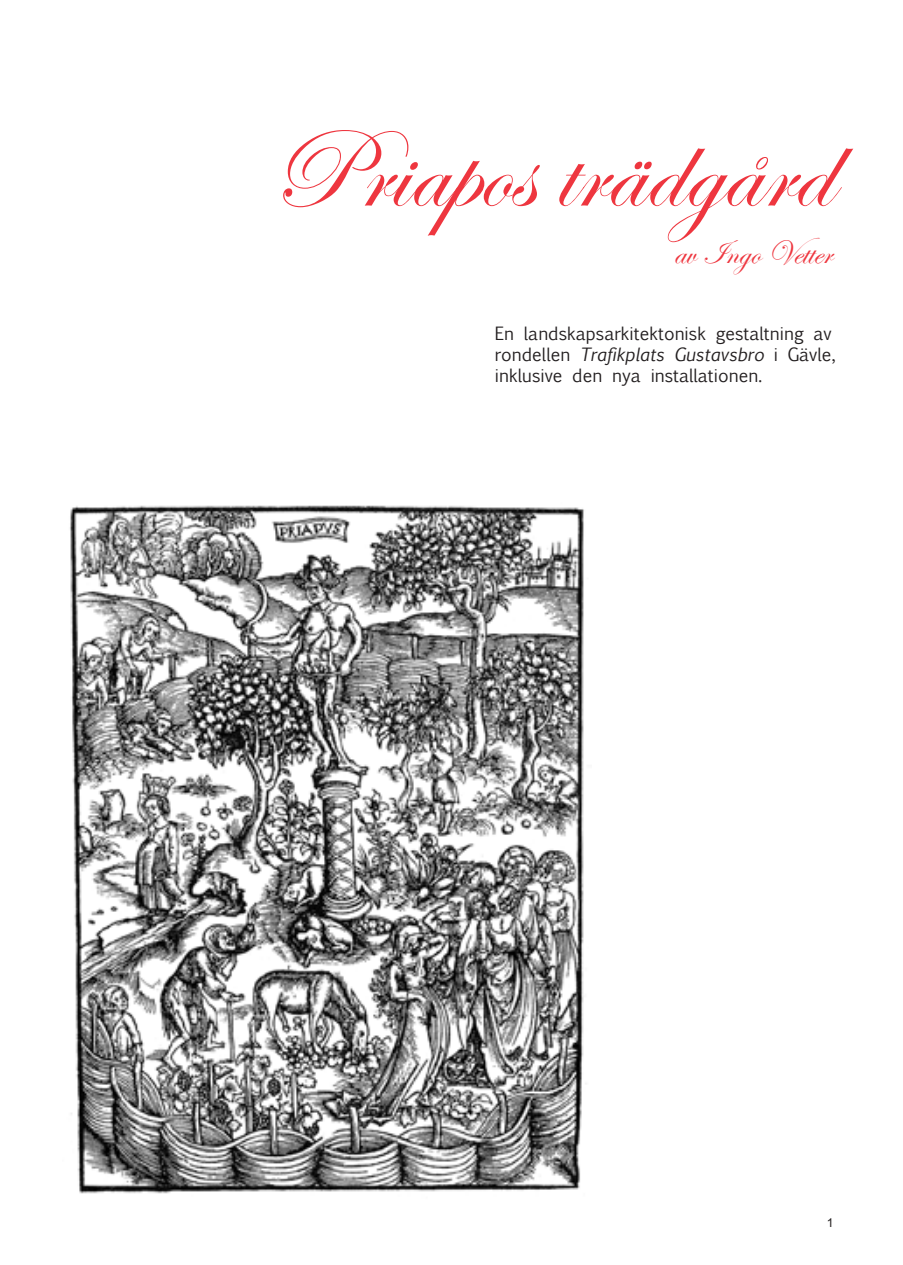
<style>
.page{position:relative;width:903px;height:1265px;background:#fff}
.page>*{position:absolute;margin:0;border:0;box-sizing:border-box;transform-origin:0 0}
.t1{font:113.75px "Edwardian Script ITC";color:#ee363f}
.t2{font:35px "Edwardian Script ITC";color:#ee363f}
.t3{font:17.5px/21px "Euphemia UCAS";color:#231f20}
.t4{font:12.25px "Arial";color:#231f20}
.s1{font-style:italic}
</style>
<div class="page">
<img style="left:70px;top:505px;width:516px;height:689px">
<h1 class="t1" style="left:270px;top:108px;width:563px">Priapos trädgård</h1>
<h2 class="t2" style="left:674px;top:233px;width:159px">av Ingo Vetter</h2>
<p class="t3" style="left:495px;top:323px;width:342px">En landskapsarkitektonisk gestaltning av rondellen <span class="s1">Trafikplats Gustavsbro</span> i Gävle, inklusive den nya installationen.</p>
<p class="t4" style="left:827px;top:1216px;width:8px">1</p>
</div>
